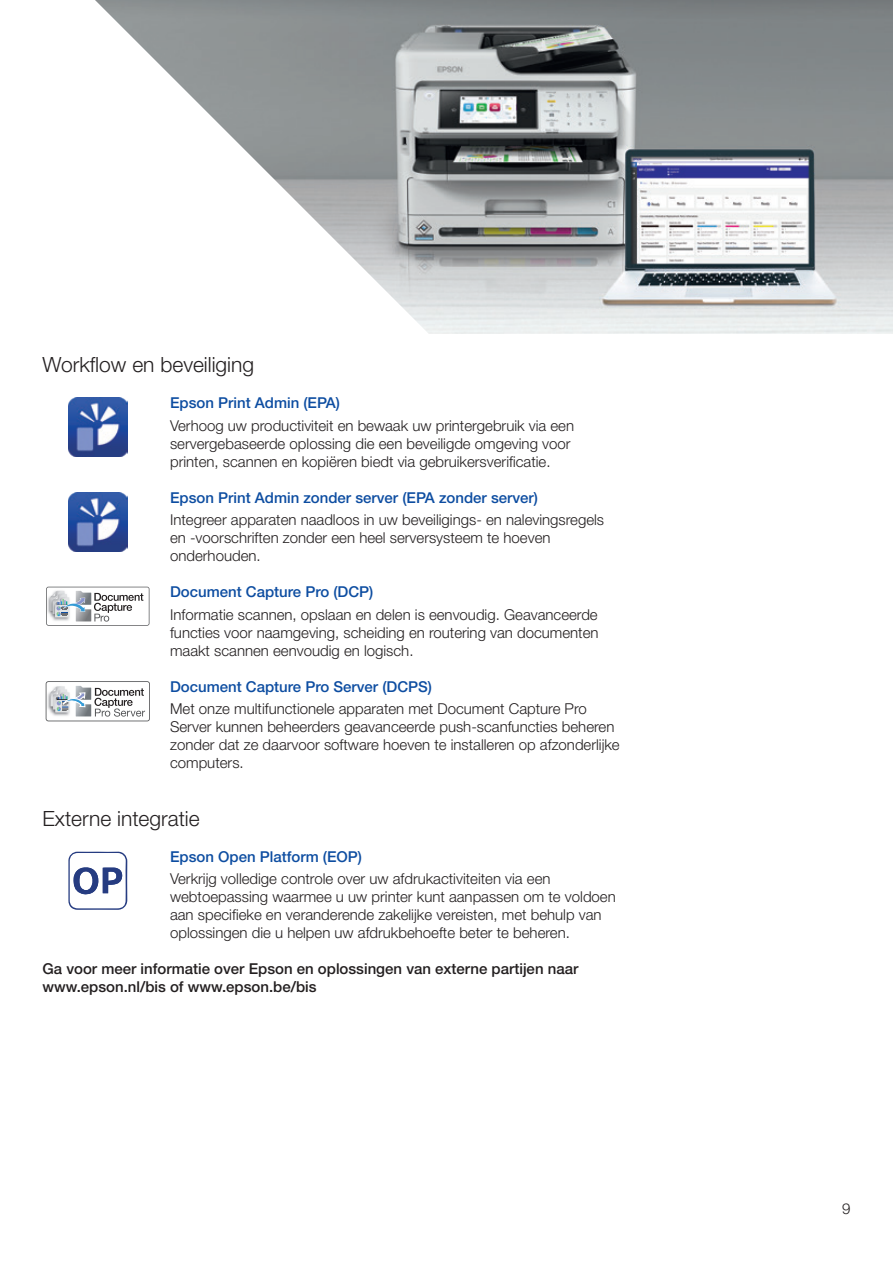
<style>
.page{position:relative;width:893px;height:1263px;background:#fff}
.page>*{position:absolute;margin:0;border:0;box-sizing:border-box;transform-origin:0 0}
.t1{font:300 21px "Helvetica Neue LT Pro";color:#231f20}
.t2{font:300 15px/18px "Helvetica Neue LT Pro";color:#231f20}
.t3{font:500 15px "Helvetica Neue LT Pro";color:#0d4da1}
.t4{font:500 15px/18px "Helvetica Neue LT Pro";color:#231f20}
</style>
<div class="page">
<img style="left:95px;top:0;width:798px;height:334px">
<img style="left:68px;top:398px;width:59px;height:59px">
<img style="left:68px;top:492px;width:59px;height:59px">
<svg style="left:46px;top:587px;width:103px;height:39px"></svg>
<svg style="left:46px;top:681px;width:104px;height:40px"></svg>
<svg style="left:68px;top:851px;width:59px;height:59px"></svg>
<p class="t1" style="left:43px;top:352px;width:213px">Workflow en beveiliging</p>
<p class="t3" style="left:170px;top:394px;width:172px">Epson Print Admin (EPA)</p>
<p class="t2" style="left:170px;top:416px;width:406px">Verhoog uw productiviteit en bewaak uw printergebruik via een servergebaseerde oplossing die een beveiligde omgeving voor printen, scannen en kopiëren biedt via gebruikersverificatie.</p>
<p class="t3" style="left:170px;top:488px;width:369px">Epson Print Admin zonder server (EPA zonder server)</p>
<p class="t2" style="left:170px;top:510px;width:436px">Integreer apparaten naadloos in uw beveiligings- en nalevingsregels en -voorschriften zonder een heel serversysteem te hoeven onderhouden.</p>
<p class="t3" style="left:170px;top:583px;width:205px">Document Capture Pro (DCP)</p>
<p class="t2" style="left:170px;top:605px;width:430px;text-align:justify">Informatie scannen, opslaan en delen is eenvoudig. Geavanceerde functies voor naamgeving, scheiding en routering van documenten maakt scannen eenvoudig en logisch.</p>
<p class="t3" style="left:170px;top:677px;width:264px">Document Capture Pro Server (DCPS)</p>
<p class="t2" style="left:170px;top:699px;width:451px">Met onze multifunctionele apparaten met Document Capture Pro Server kunnen beheerders geavanceerde push-scanfuncties beheren zonder dat ze daarvoor software hoeven te installeren op afzonderlijke computers.</p>
<p class="t1" style="left:43px;top:805px;width:159px">Externe integratie</p>
<p class="t3" style="left:170px;top:847px;width:194px">Epson Open Platform (EOP)</p>
<p class="t2" style="left:170px;top:869px;width:447px">Verkrijg volledige controle over uw afdrukactiviteiten via een webtoepassing waarmee u uw printer kunt aanpassen om te voldoen aan specifieke en veranderende zakelijke vereisten, met behulp van oplossingen die u helpen uw afdrukbehoefte beter te beheren.</p>
<p class="t4" style="left:43px;top:960px;width:537px">Ga voor meer informatie over Epson en oplossingen van externe partijen naar www.epson.nl/bis of www.epson.be/bis</p>
<p class="t2" style="left:842px;top:1199px;width:10px">9</p>
</div>
